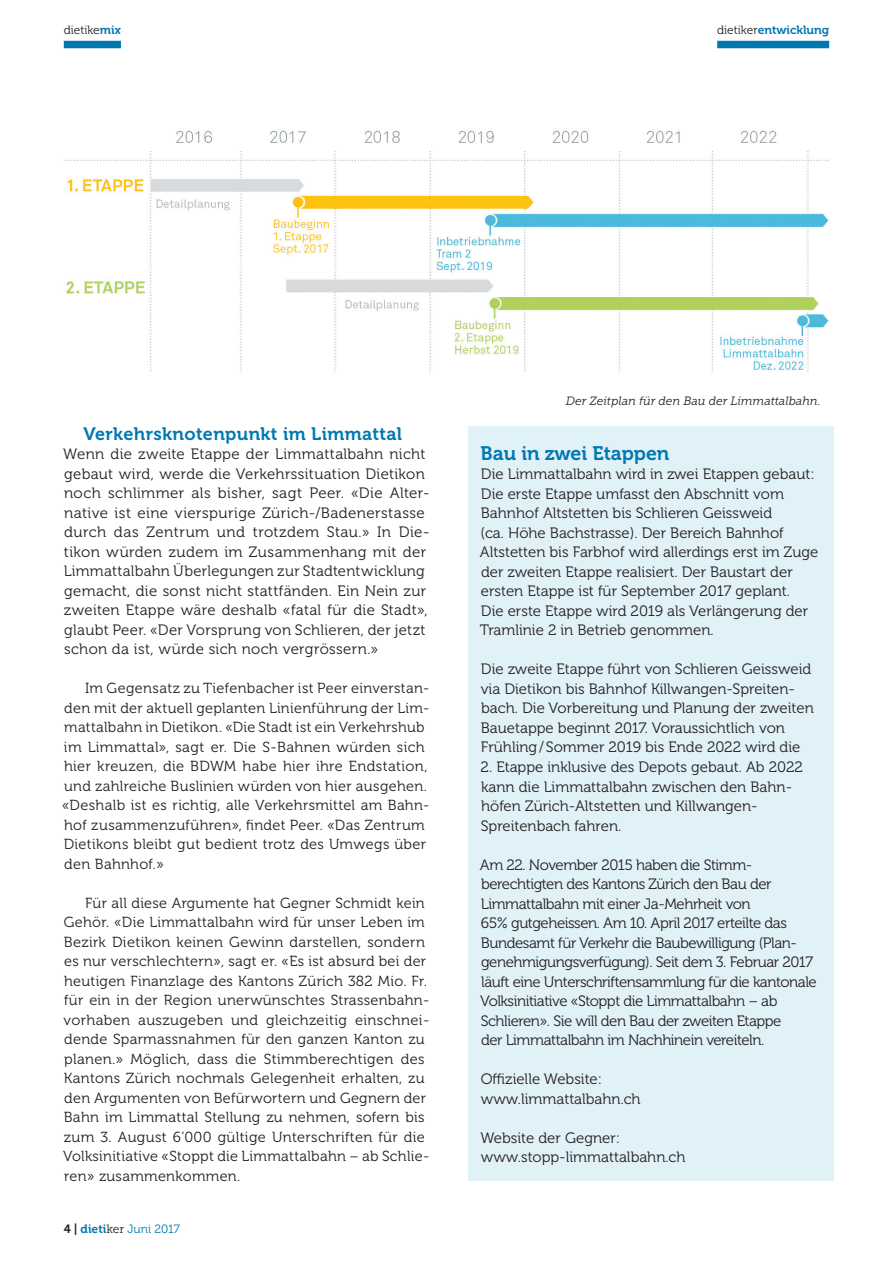
<style>
.page{position:relative;width:893px;height:1263px;background:#fff}
.page>*{position:absolute;margin:0;border:0;box-sizing:border-box;transform-origin:0 0}
.Titel_Box{font:19.5px "Museo 700";color:#0078b2}
.Untertitel{font:18px "Museo 700";letter-spacing:.02em;color:#0078b2}
.Lauftext_Box{font:15px/19.5px "Museo 300";color:#231f20}
.Lauftext_nach_Untert{font:15px/19.5px "Museo 300";letter-spacing:.02em;color:#231f20}
.Lauftext_Box-2{font:15px/19.5px "Museo 300";letter-spacing:-.03em;color:#231f20}
.Lauftext{font:14.55px/19.5px "Museo 300";letter-spacing:.02em;color:#231f20}
.Lauftext_nach_Untert-2{font:14.55px/19.5px "Museo 300";letter-spacing:.02em;color:#231f20}
.Bildlegenden_rechts{font:italic 12px "Museo Slab 300";color:#231f20}
.Thema_Normal_links{font:12px "Museo 700";color:#0078b2}
.t1{font:12px "Museo 300";letter-spacing:-.005em;color:#0078b2}
.t2{font:12px "Museo 300";color:#231f20}
.s1{font-family:"Museo 700";color:#0078b2}
.s2{font-family:"Museo 300";color:#231f20}
.s3{font-size:14.55px}
.s4{font-family:"Museo 700";color:#231f20}
.s5{font-family:"Museo 700"}
.s6{font-family:"Museo Slab 300";color:#231f20}
</style>
<div class="page">
<div style="left:64px;top:41px;width:57px;height:7px;background:#0078b2"></div>
<img style="left:65px;top:130px;width:764px;height:242px">
<div style="left:468px;top:427px;width:365px;height:754px;background:#e1f1f8"></div>
<div style="left:717px;top:41px;width:112px;height:7px;background:#0078b2"></div>
<p class="t2" style="left:64px;top:23px;width:59px">dietike<span class="s1">mix</span></p>
<p class="Thema_Normal_links" style="left:717px;top:23px;width:113px"><span class="s2">dietiker</span>entwicklung</p>
<p class="Untertitel" style="left:84px;top:423px;width:320px">Verkehrsknotenpunkt im Limmattal</p>
<p class="Lauftext_nach_Untert" style="left:63px;top:444px;width:368px">Wenn die zweite Etappe der Limmattalbahn nicht gebaut wird, werde die Verkehrssituation Dietikon noch schlimmer als bisher, sagt Peer. «Die Alter&shy;native ist eine vierspurige Zürich-/Badenerstasse durch das Zentrum und trotzdem Stau<span class="s3">.»</span> In Die&shy;tikon würden zudem im Zusammenhang mit der Limmattalbahn Überlegungen zur Stadtentwicklung gemacht, die sonst nicht stattfänden. Ein Nein zur zweiten Etappe wäre deshalb «fatal für die Stadt», glaubt Peer. «Der Vorsprung von Schlieren, der jetzt schon da ist, würde sich noch vergrössern<span class="s3">.»</span></p>
<p class="Lauftext_nach_Untert-2" style="left:62px;top:679px;width:369px;text-indent:23px">Im Gegensatz zu Tiefenbacher ist Peer einverstan&shy;den mit der aktuell geplanten Linienführung der Lim&shy;mattalbahn in Dietikon. «Die Stadt ist ein Verkehrshub im Limmattal», sagt er. Die S-Bahnen würden sich hier kreuzen, die BDWM habe hier ihre Endstation, und zahlreiche Buslinien würden von hier ausgehen. «Deshalb ist es richtig, alle Verkehrsmittel am Bahn&shy;hof zusammenzuführen», findet Peer. «Das Zentrum Dietikons bleibt gut bedient trotz des Umwegs über den Bahnhof.»</p>
<p class="Lauftext" style="left:63px;top:893px;width:368px;text-indent:22px">Für all diese Argumente hat Gegner Schmidt kein Gehör. «Die Limmattalbahn wird für unser Leben im Bezirk Dietikon keinen Gewinn darstellen, sondern es nur verschlechtern», sagt er. «Es ist absurd bei der heutigen Finanzlage des Kantons Zürich 382 Mio. Fr. für ein in der Region unerwünschtes Strassenbahn&shy;vorhaben auszugeben und gleichzeitig einschnei&shy;dende Sparmassnahmen für den ganzen Kanton zu planen.» Möglich, dass die Stimmberechtigen des Kantons Zürich nochmals Gelegenheit erhalten, zu den Argumenten von Befürwortern und Gegnern der Bahn im Limmattal Stellung zu nehmen, sofern bis zum 3. August 6’000 gültige Unterschriften für die Volksinitiative «Stoppt die Limmattalbahn – ab Schlie&shy;ren» zusammenkommen.</p>
<p class="t1" style="left:64px;top:1222px;width:118px"><span class="s4">4 |</span> <span class="s5">dieti</span><span class="s6">ker</span> Juni 2017</p>
<p class="Bildlegenden_rechts" style="left:566px;top:394px;width:256px">Der Zeitplan für den Bau der Limmattalbahn.</p>
<p class="Titel_Box" style="left:481px;top:442px;width:190px">Bau in zwei Etappen</p>
<p class="Lauftext_Box" style="left:480px;top:465px;width:340px">Die Limmattalbahn wird in zwei Etappen gebaut:<br>Die erste Etappe umfasst den Abschnitt vom Bahnhof Altstetten bis Schlieren Geissweid<br>(ca. Höhe Bachstrasse). Der Bereich Bahnhof Altstetten bis Farbhof wird allerdings erst im Zuge der zweiten Etappe realisiert. Der Baustart der ersten Etappe ist für September 2017 geplant.<br>Die erste Etappe wird 2019 als Verlängerung der Tramlinie 2 in Betrieb genommen.</p>
<p class="Lauftext_Box" style="left:481px;top:660px;width:334px">Die zweite Etappe führt von Schlieren Geissweid via Dietikon bis Bahnhof Killwangen-Spreiten&shy;bach. Die Vorbereitung und Planung der zweiten Bauetappe beginnt 2017. Voraussichtlich von Frühling/Sommer 2019 bis Ende 2022 wird die</p>
<p class="Lauftext_Box" style="left:481px;top:757px;width:324px">2. Etappe inklusive des Depots gebaut. Ab 2022 kann die Limmattalbahn zwischen den Bahn&shy;höfen Zürich-Altstetten und Killwangen-Spreitenbach fahren.</p>
<p class="Lauftext_Box-2" style="left:480px;top:855px;width:338px">Am 22. November 2015 haben die Stimm&shy;berechtigten des Kantons Zürich den Bau der Limmattalbahn mit einer Ja-Mehrheit von<br>65% gutgeheissen. Am 10. April 2017 erteilte das Bundesamt für Verkehr die Baubewilligung (Plan&shy;genehmigungsverfügung). Seit dem 3. Februar 2017 läuft eine Unterschriftensammlung für die kantonale Volksinitiative «Stoppt die Limmattalbahn – ab Schlieren». Sie will den Bau der zweiten Etappe<br>der Limmattalbahn im Nachhinein vereiteln.</p>
<p class="Lauftext_Box" style="left:481px;top:1069px;width:162px">Offizielle Website: www.limmattalbahn.ch</p>
<p class="Lauftext_Box" style="left:481px;top:1128px;width:206px">Website der Gegner: www.stopp-limmattalbahn.ch</p>
</div>
